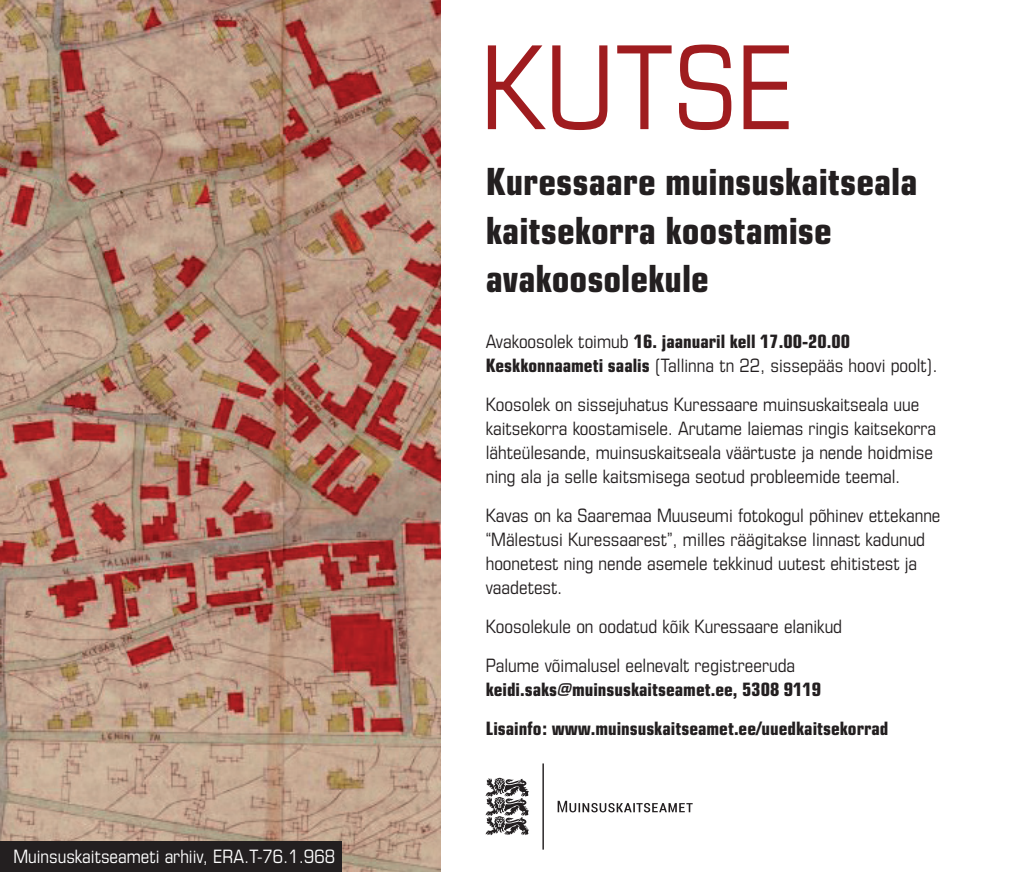
<style>
.page{position:relative;width:1014px;height:872px;background:#fff}
.page>*{position:absolute;margin:0;border:0;box-sizing:border-box;transform-origin:0 0}
.t1{font:125.5px "Eurostile Con";letter-spacing:.015em;color:#9f1c1f}
.t2{font:40.75px/48.8px "Eurostile Con Hea";color:#231f20}
.t3{font:20px/24px "Eurostile Con";color:#231f20}
.t4{font:20px/39px "Eurostile Con Hea";color:#231f20}
.t5{font:20px "Eurostile Con";color:#fff}
.s1{font-family:"Eurostile Con"}
.s2{font-family:"Eurostile Con Hea"}
</style>
<div class="page">
<img style="left:0;top:0;width:440px;height:872px">
<div style="left:0;top:841px;width:342px;height:31px;background:#231f20"></div>
<svg style="left:485px;top:763px;width:59px;height:86px"></svg>
<svg style="left:557px;top:800px;width:135px;height:12px"></svg>
<p class="t5" style="left:13px;top:842px;width:323px">Muinsuskaitseameti arhiiv, ERA.T-76.1.968</p>
<h1 class="t1" style="left:480px;top:2px;width:315px">KUTSE</h1>
<h2 class="t2" style="left:485px;top:154px;width:433px">Kuressaare muinsuskaitseala kaitsekorra koostamise avakoosolekule</h2>
<p class="t4" style="left:485px;top:320px;width:366px"><span class="s1">Avakoosolek toimub</span> 16. jaanuaril kell 17.00-20.00</p>
<p class="t3" style="left:485px;top:345px;width:453px;line-height:39px"><span class="s2">Keskkonnaameti saalis</span> (Tallinna tn 22, sissepääs hoovi poolt).<br>Koosolek on sissejuhatus Kuressaare muinsuskaitseala uue</p>
<p class="t3" style="left:485px;top:415px;width:452px">kaitsekorra koostamisele. Arutame laiemas ringis kaitsekorra lähteülesande, muinsuskaitseala väärtuste ja nende hoidmise ning ala ja selle kaitsmisega seotud probleemide teemal.</p>
<p class="t3" style="left:485px;top:502px;width:456px">Kavas on ka Saaremaa Muuseumi fotokogul põhinev ettekanne “Mälestusi Kuressaarest”, milles räägitakse linnast kadunud hoonetest ning nende asemele tekkinud uutest ehitistest ja vaadetest.</p>
<p class="t3" style="left:485px;top:606px;width:358px;line-height:39px">Koosolekule on oodatud kõik Kuressaare elanikud<br>Palume võimalusel eelnevalt registreeruda</p>
<p class="t4" style="left:485px;top:668px;width:404px">keidi.saks@muinsuskaitseamet.ee, 5308 9119<br>Lisainfo: www.muinsuskaitseamet.ee/uuedkaitsekorrad</p>
</div>
